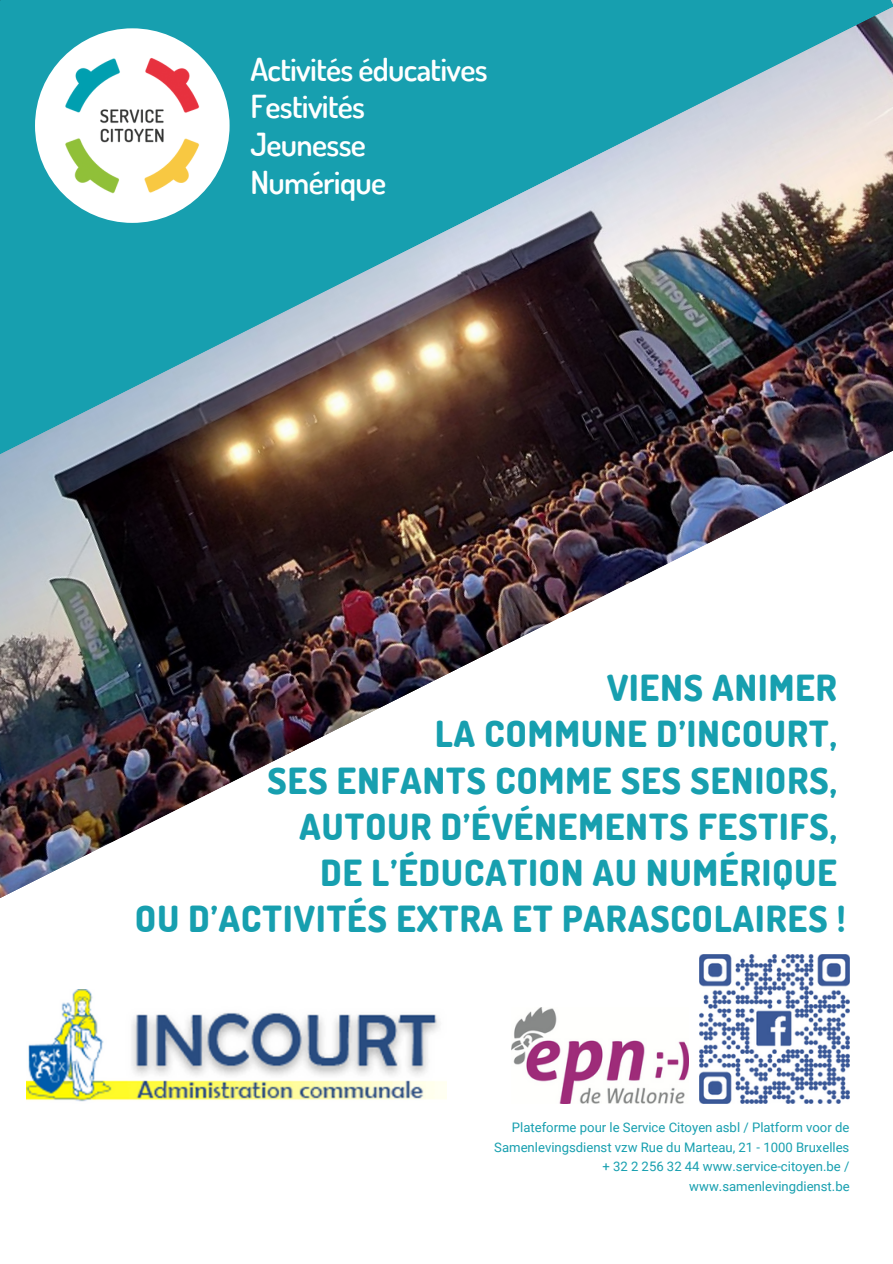
<style>
.page{position:relative;width:893px;height:1264px;background:#fff}
.page>*{position:absolute;margin:0;border:0;box-sizing:border-box;transform-origin:0 0}
.t1{font:800 36px/46px "Dosis";letter-spacing:.03em;color:#179faf;text-align:right}
.t2{font:600 31.8px "Dosis";letter-spacing:-.02em;color:#fff}
.t3{font:13.05px/19.6px "Roboto";color:#179faf;text-align:right}
</style>
<div class="page">
<img style="left:0;top:454px;width:886px;height:650px">
<img style="left:0;top:0;width:892px;height:454px">
<div style="left:35px;top:28px;width:194px;height:195px;background:#fff;border-radius:50%"></div>
<img style="left:65px;top:58px;width:135px;height:136px">
<img style="left:511px;top:1007px;width:177px;height:96px">
<img style="left:26px;top:989px;width:421px;height:114px">
<img style="left:699px;top:954px;width:150px;height:149px">
<h2 class="t2" style="left:250px;top:48px;width:239px">Activités éducatives</h2>
<h2 class="t2" style="left:250px;top:85px;width:116px">Festivités</h2>
<h2 class="t2" style="left:250px;top:123px;width:117px">Jeunesse</h2>
<h2 class="t2" style="left:250px;top:161px;width:137px">Numérique</h2>
<h1 class="t1" style="left:135px;top:664px;width:711px">VIENS ANIMER<br>LA COMMUNE D’INCOURT,<br>SES ENFANTS COMME SES SENIORS,<br>AUTOUR D’ÉVÉNEMENTS FESTIFS,<br>DE L’ÉDUCATION AU NUMÉRIQUE<br>OU D’ACTIVITÉS EXTRA ET PARASCOLAIRES !</h1>
<p class="t3" style="left:494px;top:1117px;width:357px">Plateforme pour le Service Citoyen asbl / Platform voor de Samenlevingsdienst vzw Rue du Marteau, 21 - 1000 Bruxelles + 32 2 256 32 44 www.service-citoyen.be / www.samenlevingdienst.be</p>
</div>
